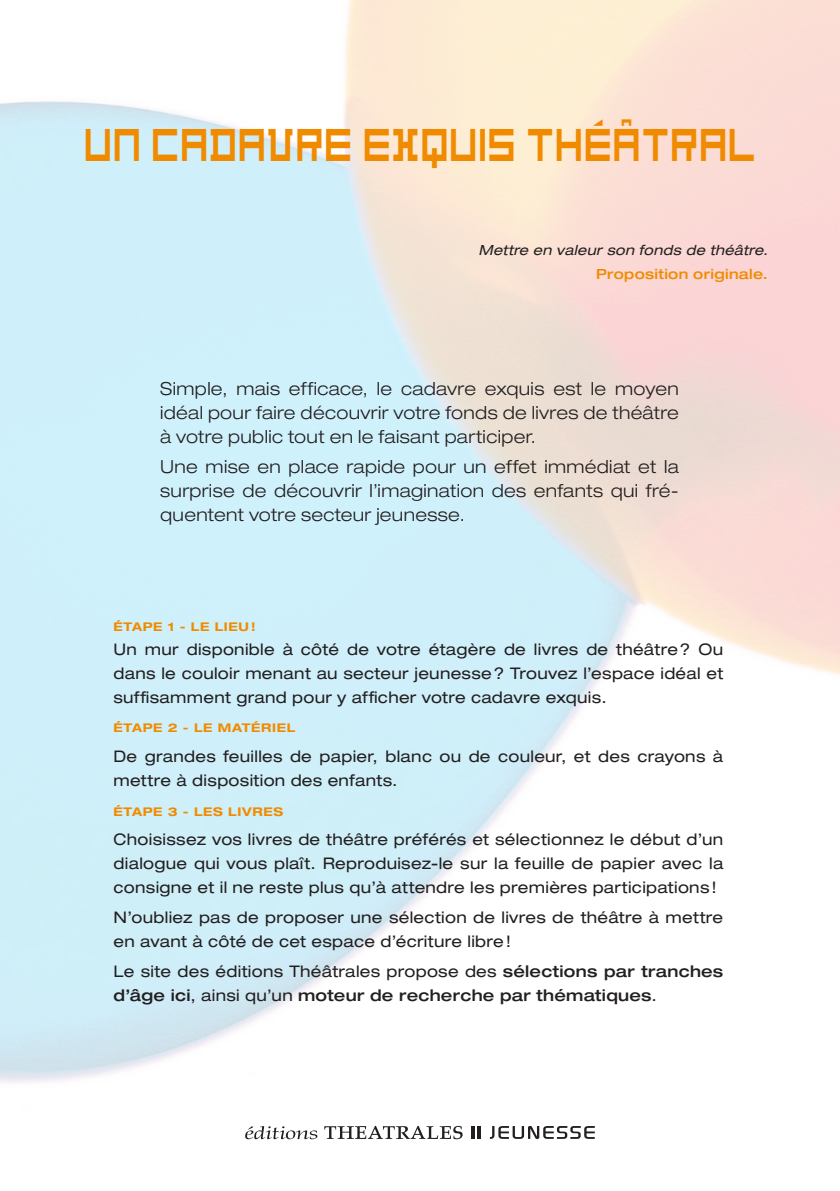
<style>
.page{position:relative;width:840px;height:1191px;background:#fff}
.page>*{position:absolute;margin:0;border:0;box-sizing:border-box;transform-origin:0 0}
.titre{font:48px "Vandoesburgat Plain";color:#f08b00;scale:.75 1}
.personnages_descript{font:300 expanded 18px/24px "Helvetica Neue";letter-spacing:.02em;color:#231f20;text-align:justify}
.personnages_descript-2{font:expanded 16px/24px "Helvetica Neue";letter-spacing:.02em;color:#231f20}
.suite_réplique_ado{font:expanded 16px/24px "Helvetica Neue";letter-spacing:.02em;color:#231f20;text-align:justify}
.personnages_descript-3{font:500 expanded 16px/24px "Helvetica Neue";letter-spacing:.015em;color:#231f20}
.suite_réplique_ado-2{font:italic expanded 14px "Helvetica Neue";letter-spacing:.02em;color:#231f20}
.suite_réplique_ado-3{font:500 expanded 14px "Helvetica Neue";letter-spacing:.02em;color:#f08b00}
.personnages_descript-4{font:700 expanded 12px "Helvetica Neue";letter-spacing:.055em;color:#f08b00}
.s1{font-weight:400}
</style>
<div class="page">
<img style="left:0;top:0;width:839px;height:1140px">
<svg style="left:245px;top:1126px;width:72px;height:13px"></svg>
<svg style="left:324px;top:1125px;width:138px;height:14px"></svg>
<svg style="left:489px;top:1125px;width:105px;height:14px"></svg>
<svg style="left:470px;top:1126px;width:4px;height:12px"></svg>
<svg style="left:476px;top:1126px;width:4px;height:12px"></svg>
<p class="titre" style="left:84px;top:117px;width:898px">UN CADAVRE EXQUIS THÉÂTRAL</p>
<p class="suite_réplique_ado-2" style="left:478px;top:241px;width:290px">Mettre en valeur son fonds de théâtre.</p>
<p class="suite_réplique_ado-3" style="left:595px;top:266px;width:173px">Proposition originale.</p>
<p class="personnages_descript" style="left:160px;top:377px;width:520px">Simple, mais efficace, le cadavre exquis est le moyen idéal pour faire découvrir votre fonds de livres de théâtre à votre public tout en le faisant participer.</p>
<p class="personnages_descript" style="left:160px;top:454px;width:520px">Une mise en place rapide pour un effet immédiat et la surprise de découvrir l’imagination des enfants qui fré&shy;quentent votre secteur jeunesse.</p>
<p class="personnages_descript-4" style="left:113px;top:619px;width:143px">ÉTAPE 1 - LE LIEU !</p>
<p class="suite_réplique_ado" style="left:113px;top:636px;width:611px">Un mur disponible à côté de votre étagère de livres de théâtre? Ou dans le couloir menant au secteur jeunesse? Trouvez l’espace idéal et suffisamment grand pour y afficher votre cadavre exquis.</p>
<p class="personnages_descript-4" style="left:113px;top:720px;width:183px">ÉTAPE 2 - LE MATÉRIEL</p>
<p class="personnages_descript-2" style="left:113px;top:744px;width:611px">De grandes feuilles de papier, blanc ou de couleur, et des crayons à mettre à disposition des enfants.</p>
<p class="personnages_descript-4" style="left:113px;top:804px;width:171px">ÉTAPE 3 - LES LIVRES</p>
<p class="personnages_descript-2" style="left:113px;top:827px;width:611px;text-align:justify">Choisissez vos livres de théâtre préférés et sélectionnez le début d’un dialogue qui vous plaît. Reproduisez-le sur la feuille de papier avec la consigne et il ne reste plus qu’à attendre les premières participations!</p>
<p class="personnages_descript-2" style="left:113px;top:905px;width:611px">N’oubliez pas de proposer une sélection de livres de théâtre à mettre en avant à côté de cet espace d’écriture libre!</p>
<p class="personnages_descript-3" style="left:113px;top:958px;width:611px"><span class="s1">Le site des éditions Théâtrales propose des</span> sélections par tranches d’âge ici<span class="s1">, ainsi qu’un</span> moteur de recherche par thématiques<span class="s1">.</span></p>
</div>
